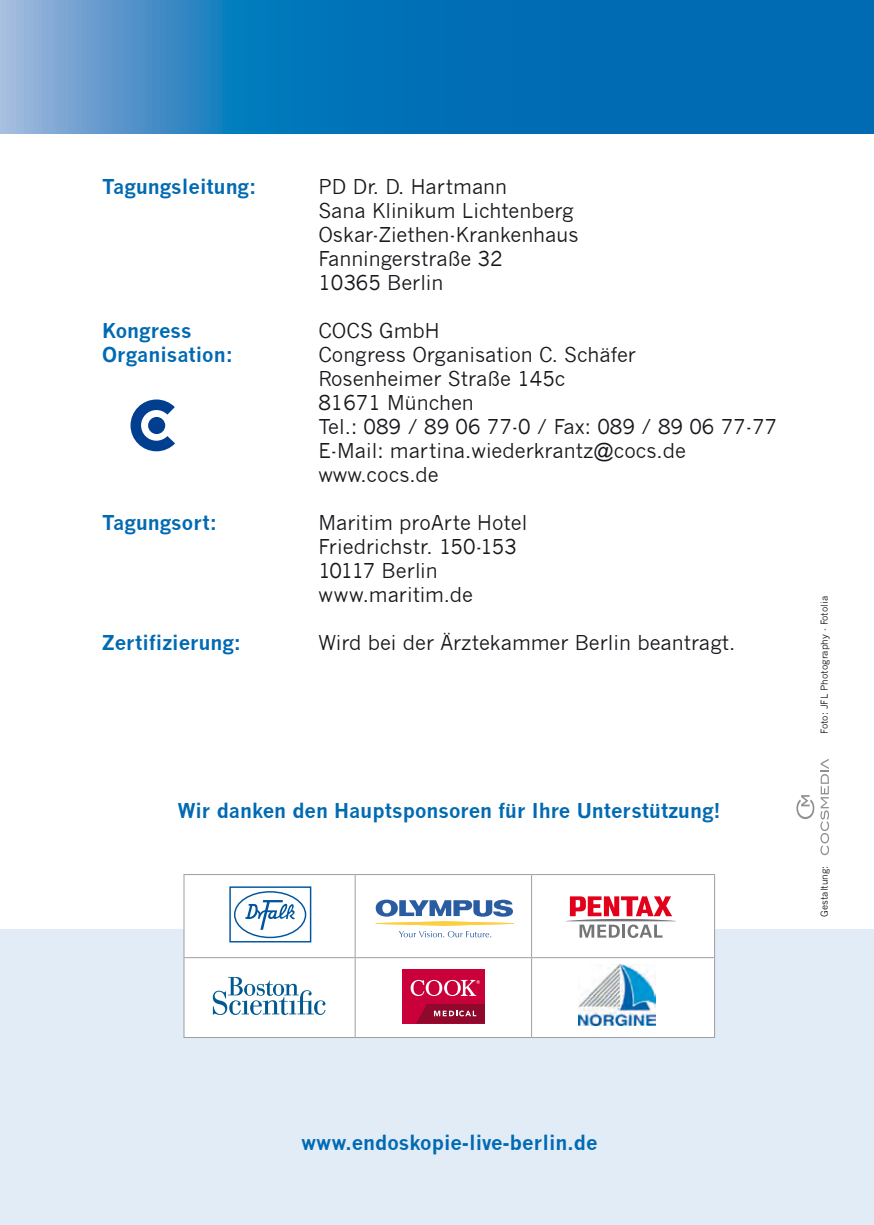
<style>
.page{position:relative;width:874px;height:1225px;background:#fff}
.page>*{position:absolute;margin:0;border:0;box-sizing:border-box;transform-origin:0 0}
.t1{font:20px/24px "News Gothic";color:#1a171c}
.t2{font:700 20px "News Gothic";color:#006ab3}
.t3{font:9.4px "News Gothic";color:#1a171c}
</style>
<div class="page">
<div style="left:0;top:929px;width:873px;height:296px;background:#e1ecf6"></div>
<div style="left:184px;top:875px;width:529px;height:162px;background:#fff"></div>
<hr style="left:183px;top:874px;width:172px;height:1px;background:#9d9ea0">
<hr style="left:183px;top:875px;width:1px;height:82px;background:#9d9ea0">
<hr style="left:355px;top:874px;width:176px;height:1px;background:#9d9ea0">
<hr style="left:354px;top:875px;width:1px;height:82px;background:#9d9ea0">
<hr style="left:531px;top:874px;width:183px;height:1px;background:#9d9ea0">
<hr style="left:531px;top:875px;width:1px;height:82px;background:#9d9ea0">
<hr style="left:713px;top:875px;width:1px;height:82px;background:#9d9ea0">
<hr style="left:183px;top:957px;width:172px;height:1px;background:#9d9ea0">
<hr style="left:183px;top:958px;width:1px;height:79px;background:#9d9ea0">
<hr style="left:355px;top:957px;width:176px;height:1px;background:#9d9ea0">
<hr style="left:354px;top:958px;width:1px;height:79px;background:#9d9ea0">
<hr style="left:531px;top:957px;width:183px;height:1px;background:#9d9ea0">
<hr style="left:531px;top:958px;width:1px;height:79px;background:#9d9ea0">
<hr style="left:713px;top:958px;width:1px;height:79px;background:#9d9ea0">
<hr style="left:183px;top:1037px;width:172px;height:1px;background:#9d9ea0">
<hr style="left:355px;top:1037px;width:176px;height:1px;background:#9d9ea0">
<hr style="left:531px;top:1037px;width:183px;height:1px;background:#9d9ea0">
<svg style="left:130px;top:399px;width:45px;height:52px"></svg>
<div style="left:148px;top:417px;width:17px;height:17px;background:#003e90;border-radius:50%"></div>
<svg style="left:566px;top:896px;width:109px;height:42px"></svg>
<svg style="left:375px;top:899px;width:138px;height:26px"></svg>
<svg style="left:398px;top:931px;width:93px;height:6px"></svg>
<svg style="left:213px;top:977px;width:112px;height:38px;background:#bfd5e3"></svg>
<div style="left:402px;top:969px;width:82px;height:54px;background:#ca003a"></div>
<svg style="left:410px;top:980px;width:70px;height:16px"></svg>
<svg style="left:416px;top:1004px;width:68px;height:19px"></svg>
<svg style="left:229px;top:886px;width:82px;height:56px"></svg>
<img style="left:577px;top:964px;width:78px;height:61px">
<svg style="left:820px;top:759px;width:8px;height:96px"></svg>
<svg style="left:796px;top:795px;width:17px;height:24px"></svg>
<svg style="left:0;top:0;width:873px;height:133px;background:#1879bb"></svg>
<p class="t2" style="left:102px;top:174px;width:156px">Tagungsleitung:</p>
<p class="t1" style="left:318px;top:175px;width:261px">PD Dr. D. Hartmann<br>Sana Klinikum Lichtenberg<br>Oskar-Ziethen-Krankenhaus<br>Fanningerstraße 32<br>10365 Berlin</p>
<p class="t2" style="left:102px;top:318px;width:91px">Kongress</p>
<p class="t1" style="left:318px;top:319px;width:123px">COCS GmbH</p>
<p class="t2" style="left:102px;top:342px;width:132px">Organisation:</p>
<p class="t1" style="left:318px;top:343px;width:460px">Congress Organisation C. Schäfer<br>Rosenheimer Straße 145c<br>81671 München<br>Tel.: 089 / 89 06 77-0 / Fax: 089 / 89 06 77-77<br>E-Mail: martina.wiederkrantz@cocs.de www.cocs.de</p>
<p class="t2" style="left:102px;top:510px;width:116px">Tagungsort:</p>
<p class="t1" style="left:318px;top:511px;width:210px">Maritim proArte Hotel<br>Friedrichstr. 150-153<br>10117 Berlin www.maritim.de</p>
<p class="t2" style="left:102px;top:630px;width:140px">Zertifizierung:</p>
<p class="t1" style="left:318px;top:631px;width:418px">Wird bei der Ärztekammer Berlin beantragt.</p>
<p class="t2" style="left:177px;top:798px;width:544px">Wir danken den Hauptsponsoren für Ihre Unterstützung!</p>
<p class="t3" style="left:818px;top:734px;width:139px;rotate:-90deg">Foto: JFL Photography - Fotolia</p>
<p class="t3" style="left:818px;top:916px;width:52px;rotate:-90deg">Gestaltung:</p>
<p class="t2" style="left:301px;top:1130px;width:298px">www.endoskopie-live-berlin.de</p>
</div>
